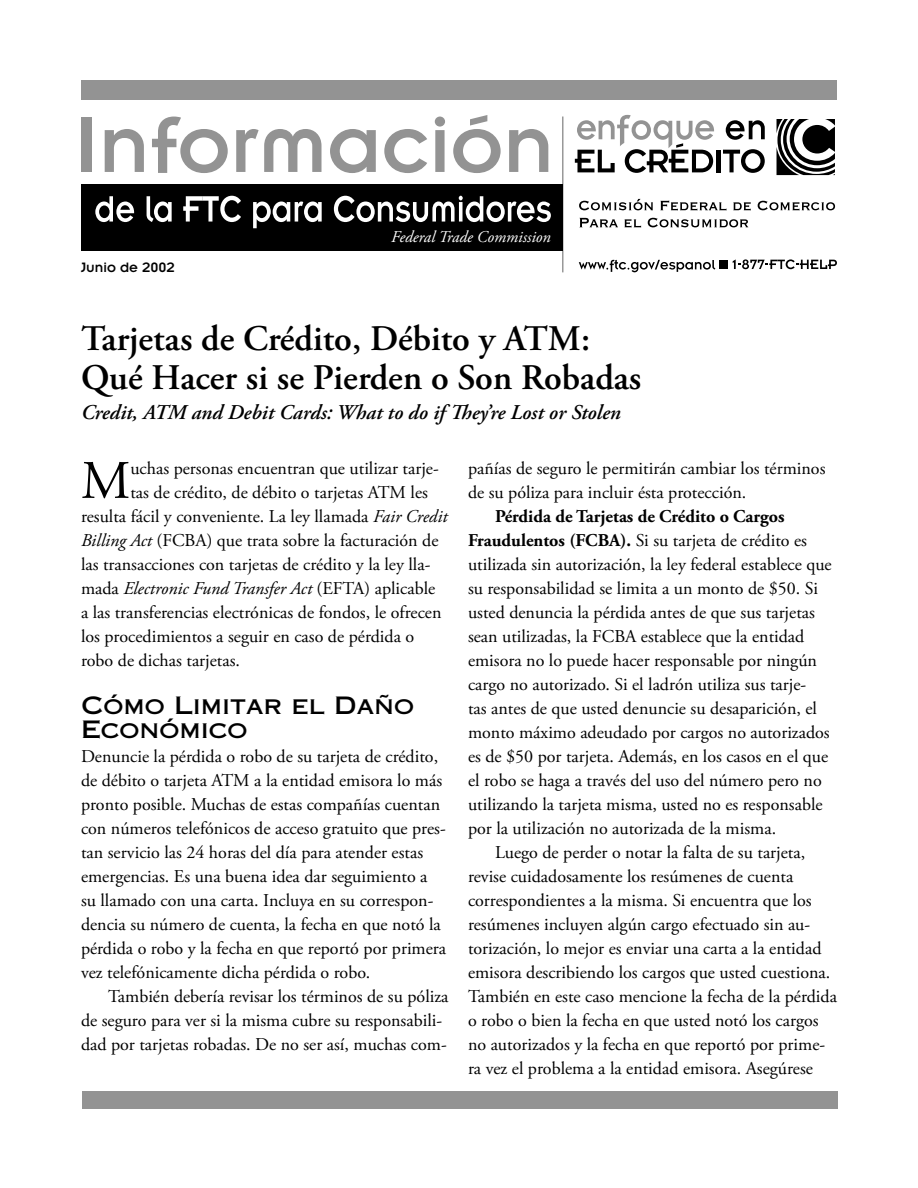
<style>
.page{position:relative;width:918px;height:1188px;background:#fff}
.page>*{position:absolute;margin:0;border:0;box-sizing:border-box;transform-origin:0 0}
.Body1_DropCap{font:54.15px "Adobe Garamond Pro";color:#000}
.Title1{font:600 36px/39px "Adobe Garamond Pro";color:#000}
.Head1{font:24px/24px "Copperplate Gothic Std 31 AB";color:#000}
.Title2{font:italic 600 21px "Adobe Garamond Pro";color:#000}
.Body{font:18px/24px "Adobe Garamond Pro";color:#000}
.Body1{font:18px/24px "Adobe Garamond Pro";color:#000}
.Body1_DropCap-2{font:18px "Adobe Garamond Pro";color:#000}
.Body1_DropCap-3{font:italic 18px "Adobe Garamond Pro";color:#000}
.t1{font:italic 16.5px "Adobe Garamond Pro";color:#fff}
.Date{font:15px "Insignia LT Std";color:#000}
.s1{font-weight:700}
.s2{font-style:italic}
.s3{font-style:normal}
</style>
<div class="page">
<svg style="left:776px;top:119px;width:59px;height:57px"></svg>
<div style="left:81px;top:118px;width:11px;height:54px;background:#939393"></div>
<svg style="left:105px;top:129px;width:39px;height:43px"></svg>
<svg style="left:152px;top:117px;width:76px;height:56px"></svg>
<svg style="left:236px;top:129px;width:86px;height:43px"></svg>
<svg style="left:330px;top:129px;width:46px;height:44px"></svg>
<svg style="left:384px;top:129px;width:43px;height:44px"></svg>
<svg style="left:435px;top:117px;width:10px;height:55px"></svg>
<svg style="left:453px;top:115px;width:48px;height:58px"></svg>
<svg style="left:509px;top:129px;width:39px;height:43px"></svg>
<div style="left:81px;top:81px;width:756px;height:19px;background:#939393"></div>
<svg style="left:579px;top:199px;width:74px;height:11px"></svg>
<svg style="left:660px;top:200px;width:67px;height:11px"></svg>
<svg style="left:733px;top:202px;width:18px;height:9px"></svg>
<svg style="left:758px;top:201px;width:77px;height:10px"></svg>
<svg style="left:579px;top:218px;width:39px;height:9px"></svg>
<svg style="left:625px;top:219px;width:16px;height:9px"></svg>
<svg style="left:648px;top:218px;width:100px;height:9px"></svg>
<svg style="left:579px;top:260px;width:136px;height:12px"></svg>
<svg style="left:733px;top:259px;width:104px;height:10px"></svg>
<div style="left:720px;top:260px;width:8px;height:9px;background:#000"></div>
<hr style="left:562px;top:117px;width:1px;height:155px;background:#939393">
<svg style="left:777px;top:119px;width:58px;height:56px"></svg>
<hr style="left:716px;top:150px;width:4px;height:22px;background:#000">
<svg style="left:723px;top:149px;width:42px;height:24px"></svg>
<svg style="left:575px;top:115px;width:139px;height:58px"></svg>
<svg style="left:726px;top:120px;width:39px;height:20px"></svg>
<div style="left:82px;top:184px;width:481px;height:67px;background:#000"></div>
<svg style="left:95px;top:196px;width:39px;height:26px"></svg>
<svg style="left:147px;top:196px;width:25px;height:26px"></svg>
<svg style="left:183px;top:196px;width:58px;height:26px"></svg>
<svg style="left:253px;top:202px;width:69px;height:26px"></svg>
<svg style="left:334px;top:196px;width:217px;height:26px"></svg>
<div style="left:82px;top:1091px;width:756px;height:17px;background:#939393"></div>
<p class="Date" style="left:81px;top:260px;width:95px">Junio de 2002</p>
<p class="t1" style="left:391px;top:227px;width:161px">Federal Trade Commission</p>
<p class="Title1" style="left:81px;top:320px;width:562px">Tarjetas de Crédito, Débito y ATM:<br>Qué Hacer si se Pierden o Son Robadas</p>
<p class="Title2" style="left:81px;top:400px;width:541px">Credit, ATM and Debit Cards: What to do if They’re Lost or Stolen</p>
<p class="Body1_DropCap" style="left:81px;top:448px;width:51px">M</p>
<p class="Body1_DropCap-2" style="left:130px;top:457px;width:310px">uchas personas encuentran que utilizar tarje-</p>
<p class="Body" style="left:468px;top:457px;width:359px">pañías de seguro le permitirán cambiar los términos de su póliza para incluir ésta protección.</p>
<p class="Body" style="left:468px;top:505px;width:365px;text-indent:27px"><span class="s1">Pérdida de Tarjetas de Crédito o Cargos Fraudulentos (FCBA).</span> Si su tarjeta de crédito es utilizada sin autorización, la ley federal establece que su responsabilidad se limita a un monto de $50. Si usted denuncia la pérdida antes de que sus tarjetas sean utilizadas, la FCBA establece que la entidad emisora no lo puede hacer responsable por ningún cargo no autorizado. Si el ladrón utiliza sus tarje-<br>tas antes de que usted denuncie su desaparición, el monto máximo adeudado por cargos no autorizados es de $50 por tarjeta. Además, en los casos en el que el robo se haga a través del uso del número pero no utilizando la tarjeta misma, usted no es responsable por la utilización no autorizada de la misma.</p>
<p class="Body" style="left:468px;top:841px;width:370px;text-indent:27px">Luego de perder o notar la falta de su tarjeta, revise cuidadosamente los resúmenes de cuenta correspondientes a la misma. Si encuentra que los resúmenes incluyen algún cargo efectuado sin au&shy;torización, lo mejor es enviar una carta a la entidad emisora describiendo los cargos que usted cuestiona.<br>También en este caso mencione la fecha de la pérdida o robo o bien la fecha en que usted notó los cargos no autorizados y la fecha en que reportó por prime&shy;ra vez el problema a la entidad emisora. Asegúrese</p>
<p class="Body1_DropCap-2" style="left:130px;top:481px;width:299px">tas de crédito, de débito o tarjetas ATM les</p>
<p class="Body1_DropCap-2" style="left:81px;top:505px;width:368px">resulta fácil y conveniente. La ley llamada <span class="s2">Fair Credit</span></p>
<p class="Body1_DropCap-2" style="left:81px;top:529px;width:359px"><span class="s2">Billing Act</span> (FCBA) que trata sobre la facturación de</p>
<p class="Body1_DropCap-2" style="left:81px;top:553px;width:351px">las transacciones con tarjetas de crédito y la ley lla-</p>
<p class="Body1_DropCap-3" style="left:81px;top:577px;width:356px"><span class="s3">mada</span> Electronic Fund Transfer Act <span class="s3">(EFTA) aplicable</span></p>
<p class="Body1_DropCap-2" style="left:81px;top:601px;width:362px">a las transferencias electrónicas de fondos, le ofrecen</p>
<p class="Body1_DropCap-2" style="left:81px;top:625px;width:335px">los procedimientos a seguir en caso de pérdida o</p>
<p class="Body1_DropCap-2" style="left:81px;top:649px;width:161px">robo de dichas tarjetas.</p>
<p class="Head1" style="left:81px;top:693px;width:335px">Cómo Limitar el Daño<br>Económico</p>
<p class="Body1" style="left:81px;top:745px;width:367px">Denuncie la pérdida o robo de su tarjeta de crédito, de débito o tarjeta ATM a la entidad emisora lo más pronto posible. Muchas de estas compañías cuentan con números telefónicos de acceso gratuito que pres&shy;tan servicio las 24 horas del día para atender estas emergencias. Es una buena idea dar seguimiento a su llamado con una carta. Incluya en su correspon&shy;dencia su número de cuenta, la fecha en que notó la pérdida o robo y la fecha en que reportó por primera vez telefónicamente dicha pérdida o robo.</p>
<p class="Body" style="left:81px;top:985px;width:369px;text-indent:27px">También debería revisar los términos de su póliza de seguro para ver si la misma cubre su responsabili&shy;dad por tarjetas robadas. De no ser así, muchas com-</p>
</div>
